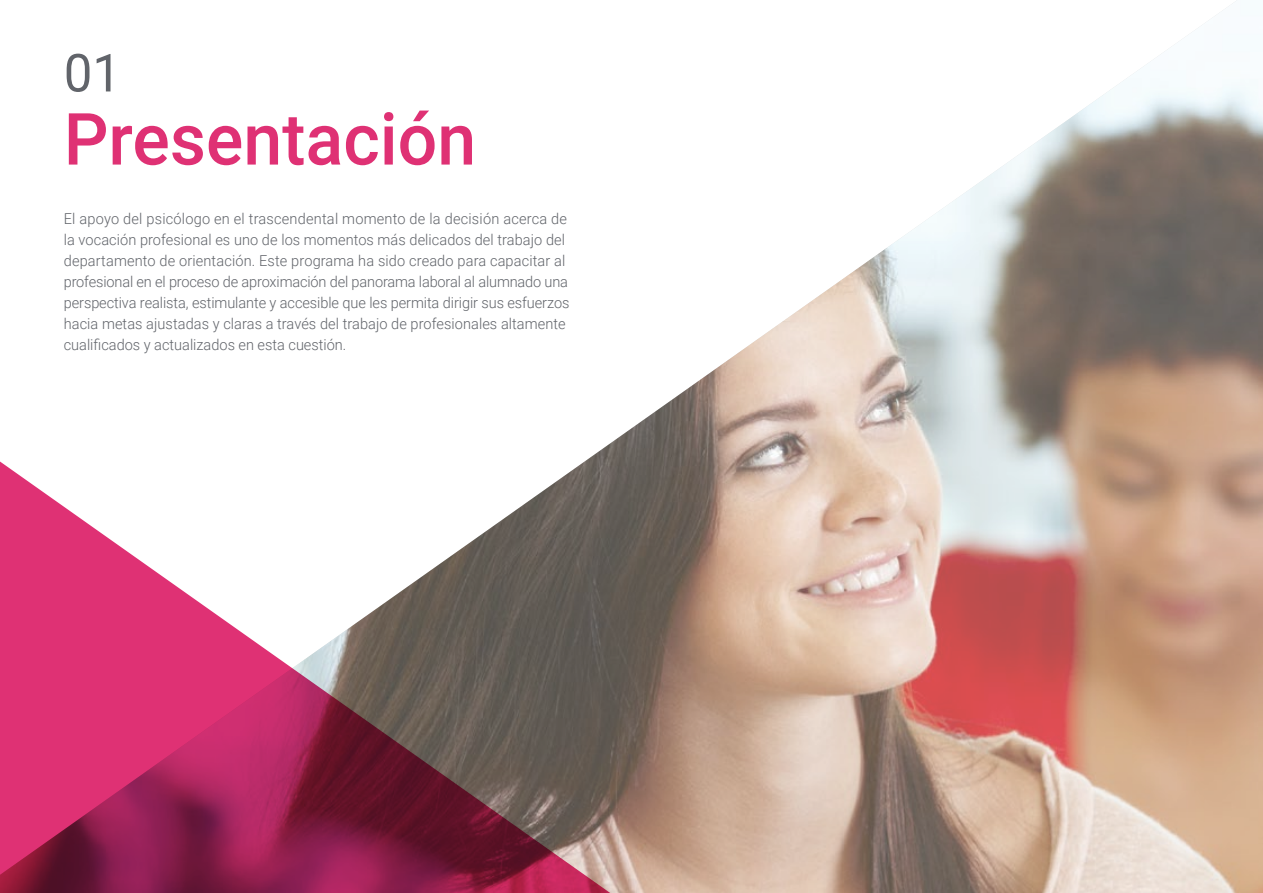
<style>
.page{position:relative;width:1263px;height:893px;background:#fff}
.page>*{position:absolute;margin:0;border:0;box-sizing:border-box;transform-origin:0 0}
.t1{font:500 72px "Roboto";color:#df3174}
.t2{font:52.5px "Roboto";color:#61646a}
.t3{font:300 15px/21px "Roboto";letter-spacing:.005em;color:#61646a}
</style>
<div class="page">
<img style="left:606px;top:0;width:657px;height:893px">
<svg style="left:0;top:446px;width:640px;height:447px"></svg>
<h2 class="t2" style="left:64px;top:36px;width:59px">01</h2>
<h1 class="t1" style="left:64px;top:89px;width:414px">Presentación</h1>
<p class="t3" style="left:64px;top:207px;width:507px">El apoyo del psicólogo en el trascendental momento de la decisión acerca de la vocación profesional es uno de los momentos más delicados del trabajo del departamento de orientación. Este programa ha sido creado para capacitar al profesional en el proceso de aproximación del panorama laboral al alumnado una perspectiva realista, estimulante y accesible que les permita dirigir sus esfuerzos hacia metas ajustadas y claras a través del trabajo de profesionales altamente cualificados y actualizados en esta cuestión.</p>
</div>
